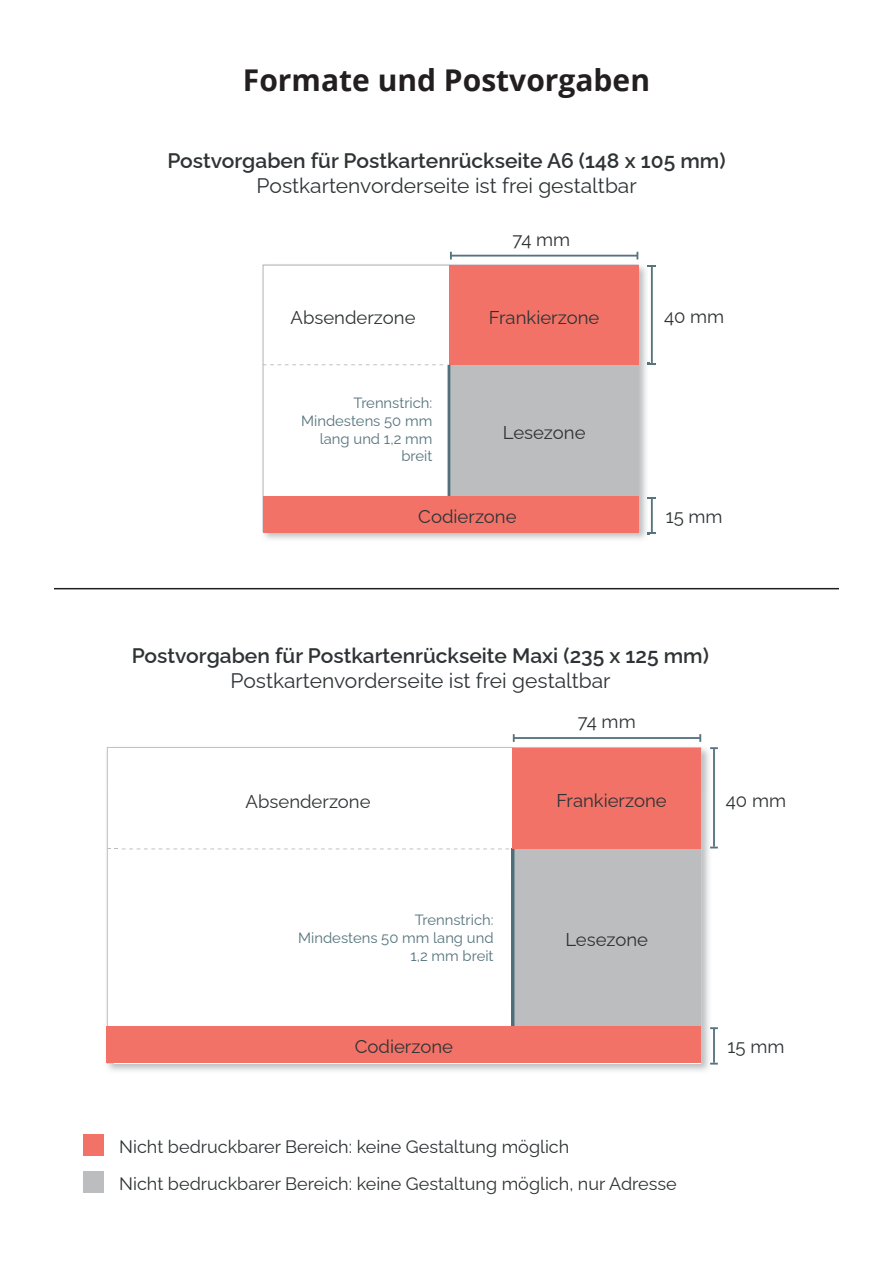
<style>
.page{position:relative;width:893px;height:1263px;background:#fff}
.page>*{position:absolute;margin:0;border:0;box-sizing:border-box;transform-origin:0 0}
.t1{font:700 30px "Open Sans";color:#231f20}
.t2{font:600 21px "Raleway";color:#2e3335}
.t3{font:21px "Raleway";color:#2e3335}
.t4{font:18.6px "Raleway";color:#2e3335}
.t5{font:18px/37px "Raleway";color:#2e3335}
.t6{font:14.85px/17.9px "Raleway";color:#56747e;text-align:right}
</style>
<div class="page">
<img style="left:106px;top:747px;width:606px;height:44px">
<img style="left:106px;top:791px;width:49px;height:280px">
<img style="left:662px;top:791px;width:50px;height:280px">
<div style="left:114px;top:748px;width:587px;height:315px;background:#fff"></div>
<div style="left:512px;top:848px;width:189px;height:178px;background:#bbbdbe"></div>
<div style="left:107px;top:1026px;width:594px;height:37px;background:#f27267"></div>
<div style="left:512px;top:748px;width:189px;height:101px;background:#f27267"></div>
<hr style="left:713px;top:749px;width:2px;height:98px;background:#56747e">
<hr style="left:713px;top:1028px;width:2px;height:35px;background:#56747e">
<hr style="left:513px;top:737px;width:187px;height:2px;background:#56747e">
<svg style="left:699px;top:734px;width:2px;height:8px"></svg>
<svg style="left:107px;top:734px;width:408px;height:116px"></svg>
<svg style="left:710px;top:747px;width:8px;height:2px"></svg>
<svg style="left:710px;top:1027px;width:8px;height:2px"></svg>
<hr style="left:451px;top:255px;width:186px;height:2px;background:#56747e">
<hr style="left:651px;top:498px;width:2px;height:34px;background:#56747e">
<hr style="left:651px;top:265px;width:2px;height:98px;background:#56747e">
<svg style="left:636px;top:252px;width:2px;height:7px"></svg>
<svg style="left:450px;top:252px;width:2px;height:7px"></svg>
<img style="left:262px;top:264px;width:387px;height:276px">
<svg style="left:648px;top:532px;width:8px;height:2px"></svg>
<svg style="left:648px;top:497px;width:8px;height:2px"></svg>
<svg style="left:648px;top:363px;width:8px;height:2px"></svg>
<svg style="left:648px;top:265px;width:8px;height:2px"></svg>
<svg style="left:263px;top:265px;width:376px;height:267px"></svg>
<div style="left:449px;top:265px;width:189px;height:101px;background:#f27267"></div>
<div style="left:449px;top:365px;width:189px;height:131px;background:#bbbdbe"></div>
<img style="left:448px;top:365px;width:2px;height:131px">
<div style="left:263px;top:496px;width:375px;height:37px;background:#f27267"></div>
<svg style="left:263px;top:364px;width:180px;height:1px"></svg>
<div style="left:83px;top:1134px;width:20px;height:21px;background:#f27267"></div>
<div style="left:83px;top:1171px;width:20px;height:21px;background:#bbbdbe"></div>
<hr style="left:54px;top:588px;width:785px;height:1px;background:#231f20">
<h1 class="t1" style="left:243px;top:58px;width:409px">Formate und Postvorgaben</h1>
<p class="t2" style="left:167px;top:143px;width:560px">Postvorgaben für Postkartenrückseite A6 (148 x 105 mm)</p>
<p class="t3" style="left:257px;top:169px;width:382px">Postkartenvorderseite ist frei gestaltbar</p>
<p class="t4" style="left:512px;top:225px;width:59px">74 mm</p>
<p class="t4" style="left:290px;top:302px;width:127px">Absenderzone</p>
<p class="t4" style="left:489px;top:302px;width:112px">Frankierzone</p>
<p class="t6" style="left:301px;top:392px;width:133px">Trennstrich:<br>Mindestens 50 mm lang und 1,2 mm breit</p>
<p class="t4" style="left:503px;top:418px;width:84px">Lesezone</p>
<p class="t4" style="left:418px;top:502px;width:100px">Codierzone</p>
<p class="t4" style="left:664px;top:301px;width:62px">40 mm</p>
<p class="t4" style="left:666px;top:501px;width:58px">15 mm</p>
<p class="t2" style="left:132px;top:638px;width:579px">Postvorgaben für Postkartenrückseite Maxi (235 x 125 mm)</p>
<p class="t3" style="left:231px;top:664px;width:382px">Postkartenvorderseite ist frei gestaltbar</p>
<p class="t4" style="left:246px;top:787px;width:127px">Absenderzone</p>
<p class="t6" style="left:298px;top:909px;width:197px">Trennstrich:<br>Mindestens 50 mm lang und<br>1,2 mm breit</p>
<p class="t4" style="left:355px;top:1031px;width:100px">Codierzone</p>
<p class="t4" style="left:578px;top:706px;width:59px">74 mm</p>
<p class="t4" style="left:556px;top:785px;width:112px">Frankierzone</p>
<p class="t4" style="left:565px;top:925px;width:84px">Lesezone</p>
<p class="t5" style="left:119px;top:1126px;width:559px">Nicht bedruckbarer Bereich: keine Gestaltung möglich<br>Nicht bedruckbarer Bereich: keine Gestaltung möglich, nur Adresse</p>
<p class="t4" style="left:726px;top:785px;width:62px">40 mm</p>
<p class="t4" style="left:728px;top:1031px;width:58px">15 mm</p>
</div>
